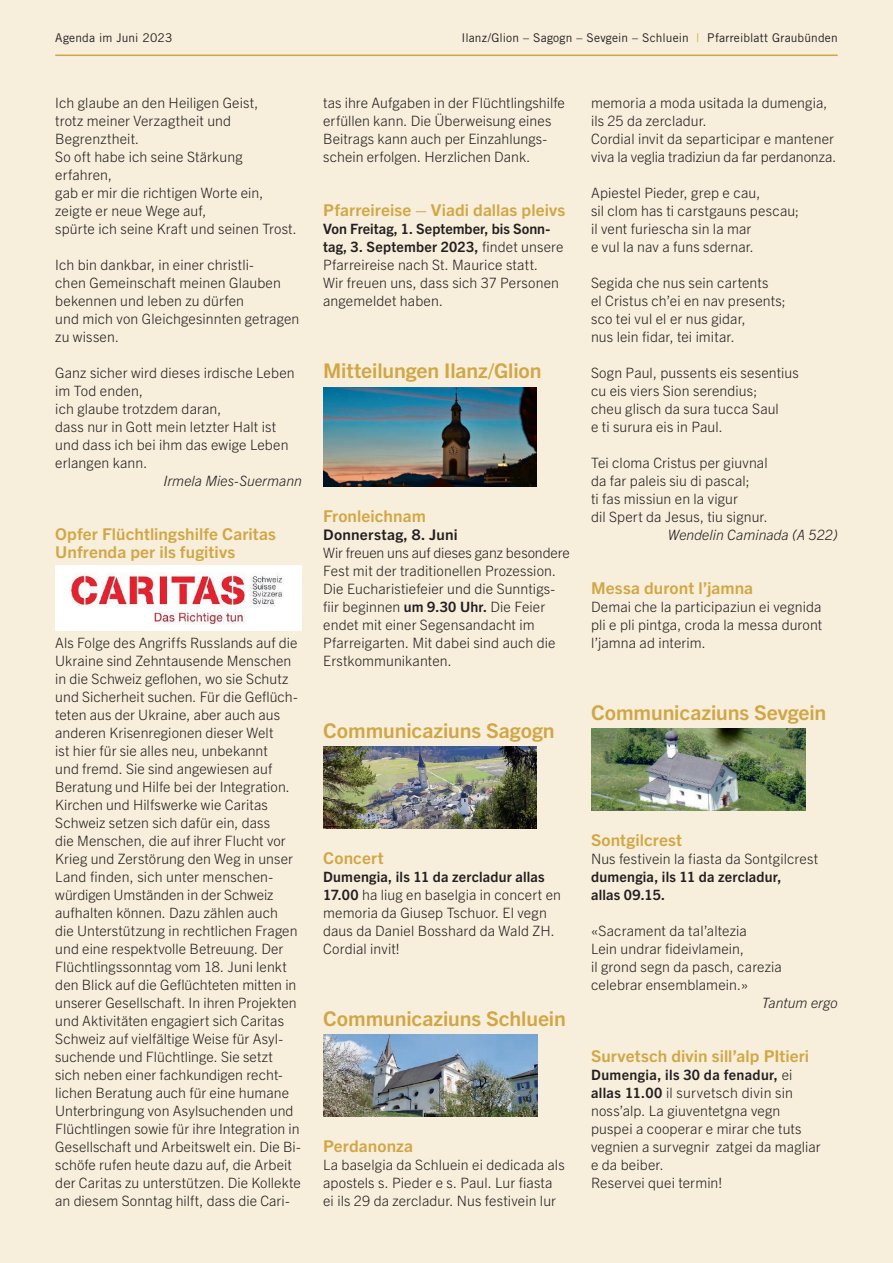
<style>
.page{position:relative;width:893px;height:1263px;background:#f7eedb}
.page>*{position:absolute;margin:0;border:0;box-sizing:border-box;transform-origin:0 0}
.t1{font:700 20.25px "Trade Gothic Next LT Pro";letter-spacing:-.005em;color:#d1a644;scale:1.05 1}
.t2{font:700 16.35px/18px "Trade Gothic Next LT Pro";letter-spacing:.005em;color:#d1a644;scale:1.05 1}
.t3{font:700 14.7px "Trade Gothic Next LT Pro";letter-spacing:.02em;color:#231f20;scale:1.05 1}
.t4{font:300 14.25px/18px "Trade Gothic Next LT Pro";letter-spacing:.005em;color:#231f20}
.t5{font:italic 300 14.25px "Trade Gothic Next LT Pro";color:#231f20}
.t6{font:700 14.25px/18px "Trade Gothic Next LT Pro";letter-spacing:.015em;color:#231f20}
.t7{font:12px "Trade Gothic LT Std";letter-spacing:.015em;color:#231f20}
.s1{color:#d1a644}
.s2{font-weight:700}
</style>
<div class="page">
<hr style="left:55px;top:55px;width:783px;height:1px;background:#d1a644">
<img style="left:55px;top:566px;width:247px;height:64px">
<img style="left:323px;top:387px;width:214px;height:99px">
<img style="left:323px;top:746px;width:214px;height:82px">
<img style="left:323px;top:1034px;width:215px;height:82px">
<img style="left:591px;top:729px;width:215px;height:81px">
<p class="t7" style="left:55px;top:30px;width:119px">Agenda im Juni 2023</p>
<p class="t7" style="left:461px;top:30px;width:378px">Ilanz/Glion – Sagogn – Sevgein – Schluein <span class="s1">|</span> Pfarreiblatt Graubünden</p>
<p class="t4" style="left:55px;top:93px;width:243px">Ich glaube an den Heiligen Geist,<br>trotz meiner Verzagtheit und<br>Begrenztheit.<br>So oft habe ich seine Stärkung erfahren,<br>gab er mir die richtigen Worte ein, zeigte er neue Wege auf,<br>spürte ich seine Kraft und seinen Trost.</p>
<p class="t4" style="left:55px;top:255px;width:246px">Ich bin dankbar, in einer christli-<br>chen Gemeinschaft meinen Glauben bekennen und leben zu dürfen<br>und mich von Gleichgesinnten getragen zu wissen.</p>
<p class="t4" style="left:55px;top:363px;width:241px">Ganz sicher wird dieses irdische Leben im Tod enden,<br>ich glaube trotzdem daran,<br>dass nur in Gott mein letzter Halt ist und dass ich bei ihm das ewige Leben erlangen kann.</p>
<p class="t5" style="left:163px;top:471px;width:140px">Irmela Mies-Suermann</p>
<p class="t2" style="left:55px;top:524px;width:212px">Opfer Flüchtlingshilfe Caritas<br>Unfrenda per ils fugitivs</p>
<p class="t4" style="left:55px;top:633px;width:247px">Als Folge des Angriffs Russlands auf die Ukraine sind Zehntausende Menschen in die Schweiz geflohen, wo sie Schutz und Sicherheit suchen. Für die Geflüch&shy;teten aus der Ukraine, aber auch aus anderen Krisenregionen dieser Welt<br>ist hier für sie alles neu, unbekannt<br>und fremd. Sie sind angewiesen auf Beratung und Hilfe bei der Integration.<br>Kirchen und Hilfswerke wie Caritas Schweiz setzen sich dafür ein, dass<br>die Menschen, die auf ihrer Flucht vor Krieg und Zerstörung den Weg in unser Land finden, sich unter menschen&shy;würdigen Umständen in der Schweiz aufhalten können. Dazu zählen auch<br>die Unterstützung in rechtlichen Fragen und eine respektvolle Betreuung. Der Flüchtlingssonntag vom 18. Juni lenkt den Blick auf die Geflüchteten mitten in unserer Gesellschaft. In ihren Projekten und Aktivitäten engagiert sich Caritas Schweiz auf vielfältige Weise für Asyl&shy;suchende und Flüchtlinge. Sie setzt sich neben einer fachkundigen recht&shy;lichen Beratung auch für eine humane Unterbringung von Asylsuchenden und Flüchtlingen sowie für ihre Integration in Gesellschaft und Arbeitswelt ein. Die Bi&shy;schöfe rufen heute dazu auf, die Arbeit der Caritas zu unterstützen. Die Kollekte an diesem Sonntag hilft, dass die Cari-</p>
<p class="t4" style="left:323px;top:93px;width:243px">tas ihre Aufgaben in der Flüchtlingshilfe erfüllen kann. Die Überweisung eines Beitrags kann auch per Einzahlungs&shy;schein erfolgen. Herzlichen Dank.</p>
<p class="t2" style="left:323px;top:200px;width:232px">Pfarreireise – Viadi dallas pleivs</p>
<p class="t4" style="left:323px;top:219px;width:242px"><span class="s2">Von Freitag, 1. September, bis Sonn&shy;tag, 3. September 2023,</span> findet unsere Pfarreireise nach St. Maurice statt.<br>Wir freuen uns, dass sich 37 Personen angemeldet haben.</p>
<h1 class="t1" style="left:323px;top:357px;width:210px">Mitteilungen Ilanz/Glion</h1>
<p class="t2" style="left:323px;top:506px;width:99px">Fronleichnam</p>
<p class="t3" style="left:323px;top:524px;width:130px">Donnerstag, 8. Juni</p>
<p class="t4" style="left:323px;top:543px;width:248px">Wir freuen uns auf dieses ganz besondere Fest mit der traditionellen Prozession.<br>Die Eucharistiefeier und die Sunntigs&shy;fiir beginnen <span class="s2">um 9.30 Uhr.</span> Die Feier endet mit einer Segensandacht im Pfarreigarten. Mit dabei sind auch die Erstkommunikanten.</p>
<h1 class="t1" style="left:323px;top:717px;width:222px">Communicaziuns Sagogn</h1>
<p class="t2" style="left:323px;top:848px;width:59px">Concert</p>
<p class="t4" style="left:323px;top:867px;width:239px"><span class="s2">Dumengia, ils 11 da zercladur allas<br>17.00</span> ha liug en baselgia in concert en memoria da Giusep Tschuor. El vegn daus da Daniel Bosshard da Wald ZH.<br>Cordial invit!</p>
<h1 class="t1" style="left:323px;top:1005px;width:233px">Communicaziuns Schluein</h1>
<p class="t2" style="left:323px;top:1136px;width:87px">Perdanonza</p>
<p class="t4" style="left:323px;top:1155px;width:243px">La baselgia da Schluein ei dedicada als apostels s. Pieder e s. Paul. Lur fiasta ei ils 29 da zercladur. Nus festivein lur</p>
<p class="t4" style="left:591px;top:93px;width:247px">memoria a moda usitada la dumengia, ils 25 da zercladur.<br>Cordial invit da separticipar e mantener viva la veglia tradiziun da far perdanonza.</p>
<p class="t4" style="left:591px;top:183px;width:210px">Apiestel Pieder, grep e cau,<br>sil clom has ti carstgauns pescau; il vent furiescha sin la mar<br>e vul la nav a funs sdernar.</p>
<p class="t4" style="left:591px;top:273px;width:196px">Segida che nus sein cartents<br>el Cristus ch’ei en nav presents; sco tei vul el er nus gidar,<br>nus lein fidar, tei imitar.</p>
<p class="t4" style="left:591px;top:363px;width:209px">Sogn Paul, pussents eis sesentius cu eis viers Sion serendius;<br>cheu glisch da sura tucca Saul<br>e ti surura eis in Paul.</p>
<p class="t4" style="left:591px;top:453px;width:178px">Tei cloma Cristus per giuvnal da far paleis siu di pascal;<br>ti fas missiun en la vigur<br>dil Spert da Jesus, tiu signur.</p>
<p class="t5" style="left:668px;top:525px;width:171px">Wendelin Caminada (A 522)</p>
<p class="t2" style="left:591px;top:578px;width:156px">Messa duront l’jamna</p>
<p class="t4" style="left:591px;top:597px;width:233px;text-align:justify">Demai che la participaziun ei vegnida pli e pli pintga, croda la messa duront l’jamna ad interim.</p>
<h1 class="t1" style="left:591px;top:699px;width:226px">Communicaziuns Sevgein</h1>
<p class="t2" style="left:591px;top:830px;width:88px">Sontgilcrest</p>
<p class="t4" style="left:591px;top:849px;width:229px">Nus festivein la fiasta da Sontgilcrest</p>
<p class="t6" style="left:591px;top:867px;width:192px">dumengia, ils 11 da zercladur, allas 09.15.</p>
<p class="t4" style="left:591px;top:921px;width:192px">«Sacrament da tal’altezia<br>Lein undrar fideivlamein,<br>il grond segn da pasch, carezia celebrar ensemblamein.»</p>
<p class="t5" style="left:762px;top:993px;width:77px">Tantum ergo</p>
<p class="t2" style="left:591px;top:1046px;width:209px">Survetsch divin sill’alp PItieri</p>
<p class="t4" style="left:591px;top:1065px;width:231px"><span class="s2">Dumengia, ils 30 da fenadur,</span> ei <span class="s2">allas 11.00</span> il survetsch divin sin noss’alp. La giuventetgna vegn puspei a cooperar e mirar che tuts vegnien a survegnir zatgei da magliar e da beiber.<br>Reservei quei termin!</p>
</div>
